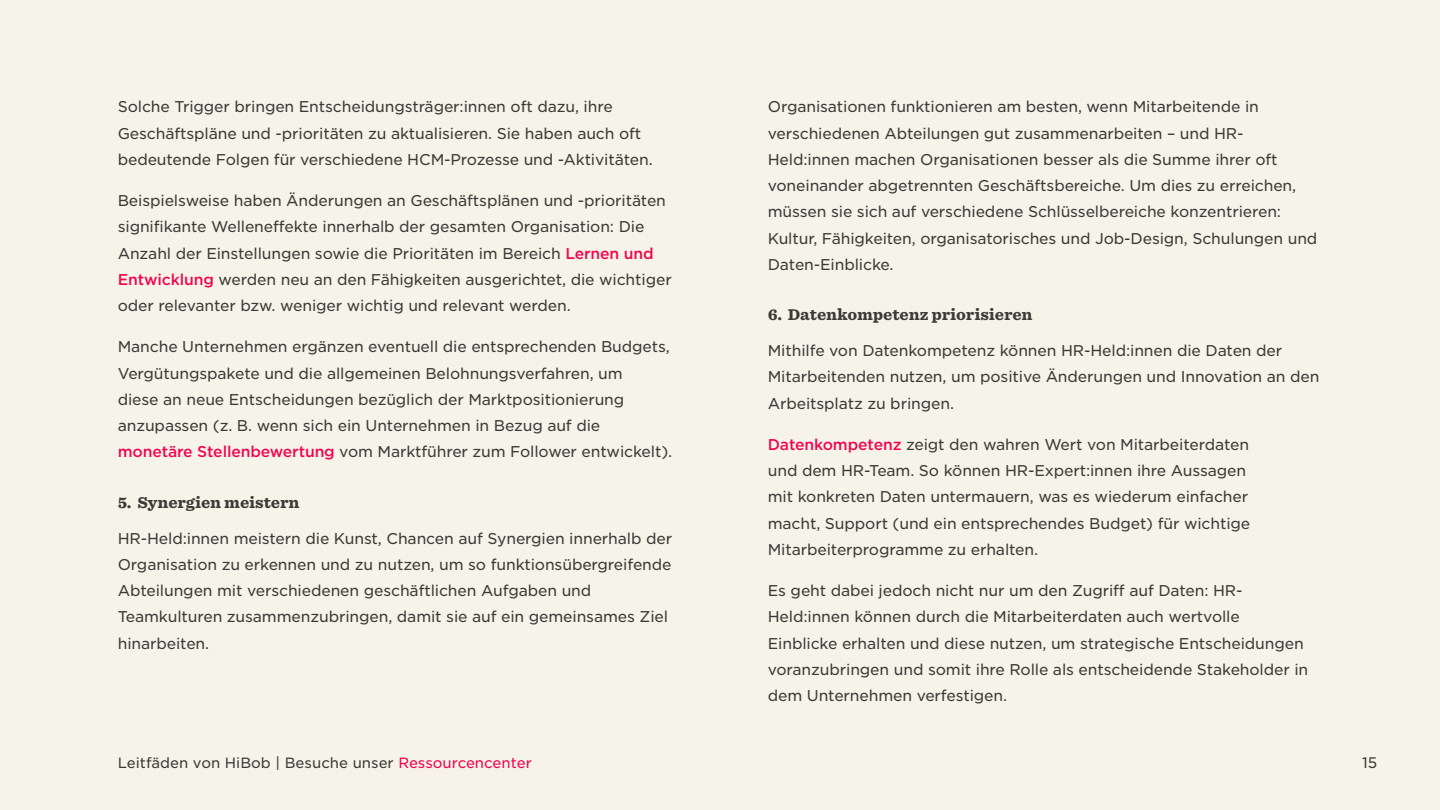
<style>
.page{position:relative;width:1440px;height:810px;background:#f6f3e8}
.page>*{position:absolute;margin:0;border:0;box-sizing:border-box;transform-origin:0 0}
.t1{font:15px/26.2px "Gotham S Sm";letter-spacing:-.01em;color:#3a3a37}
.t2{font:900 15px "Sentinel S Sm";letter-spacing:-.01em;color:#3a3a37}
.t3{font:14.7px "Gotham S Sm";color:#3a3a37}
.t4{font:14.25px "Gotham S Sm";color:#3a3a37}
.s1{font-weight:500;color:#f4004d}
.s2{color:#f4004d}
</style>
<div class="page">
<p class="t1" style="left:118px;top:94px;width:537px">Solche Trigger bringen Entscheidungsträger:innen oft dazu, ihre<br>Geschäftspläne und -prioritäten zu aktualisieren. Sie haben auch oft bedeutende Folgen für verschiedene HCM-Prozesse und -Aktivitäten.</p>
<p class="t1" style="left:118px;top:187px;width:556px">Beispielsweise haben Änderungen an Geschäftsplänen und -prioritäten signifikante Welleneffekte innerhalb der gesamten Organisation: Die Anzahl der Einstellungen sowie die Prioritäten im Bereich <span class="s1">Lernen und Entwicklung</span> werden neu an den Fähigkeiten ausgerichtet, die wichtiger oder relevanter bzw. weniger wichtig und relevant werden.</p>
<p class="t1" style="left:118px;top:334px;width:556px">Manche Unternehmen ergänzen eventuell die entsprechenden Budgets, Vergütungspakete und die allgemeinen Belohnungsverfahren, um<br>diese an neue Entscheidungen bezüglich der Marktpositionierung anzupassen ( B. z . wenn sich ein Unternehmen in Bezug auf die <span class="s1">monetäre Stellenbewertung</span> vom Marktführer zum Follower entwickelt .(</p>
<p class="t2" style="left:118px;top:490px;width:183px">5. Synergien meistern</p>
<p class="t1" style="left:118px;top:525px;width:556px">HR-Held:innen meistern die Kunst, Chancen auf Synergien innerhalb der Organisation zu erkennen und zu nutzen, um so funktionsübergreifende Abteilungen mit verschiedenen geschäftlichen Aufgaben und Teamkulturen zusammenzubringen, damit sie auf ein gemeinsames Ziel hinarbeiten.</p>
<p class="t4" style="left:118px;top:753px;width:416px">Leitfäden von HiBob | Besuche unser <span class="s2">Ressourcencenter</span></p>
<p class="t1" style="left:768px;top:94px;width:493px">Organisationen funktionieren am besten, wenn Mitarbeitende in</p>
<p class="t1" style="left:768px;top:146px;width:511px">Held:innen machen Organisationen besser als die Summe ihrer oft</p>
<p class="t1" style="left:768px;top:120px;width:477px">verschiedenen Abteilungen gut zusammenarbeiten – und HR-</p>
<p class="t1" style="left:768px;top:172px;width:551px">voneinander abgetrennten Geschäftsbereiche. Um dies zu erreichen, müssen sie sich auf verschiedene Schlüsselbereiche konzentrieren:<br>Kultur, Fähigkeiten, organisatorisches und Job-Design, Schulungen und Daten-Einblicke.</p>
<p class="t2" style="left:768px;top:303px;width:266px">6. Datenkompetenz priorisieren</p>
<p class="t1" style="left:768px;top:337px;width:553px">Mithilfe von Datenkompetenz können HR-Held:innen die Daten der<br>Mitarbeitenden nutzen, um positive Änderungen und Innovation an den<br>Arbeitsplatz zu bringen.</p>
<p class="t1" style="left:768px;top:431px;width:484px"><span class="s1">Datenkompetenz</span> zeigt den wahren Wert von Mitarbeiterdaten und dem HR-Team. So können HR-Expert:innen ihre Aussagen mit konkreten Daten untermauern, was es wiederum einfacher macht, Support (und ein entsprechendes Budget) für wichtige Mitarbeiterprogramme zu erhalten.</p>
<p class="t1" style="left:768px;top:577px;width:476px">Es geht dabei jedoch nicht nur um den Zugriff auf Daten: HR-</p>
<p class="t1" style="left:768px;top:630px;width:542px">Einblicke erhalten und diese nutzen, um strategische Entscheidungen voranzubringen und somit ihre Rolle als entscheidende Stakeholder in dem Unternehmen verfestigen.</p>
<p class="t1" style="left:768px;top:604px;width:474px">Held:innen können durch die Mitarbeiterdaten auch wertvolle</p>
<p class="t3" style="left:1362px;top:753px;width:17px">15</p>
</div>
